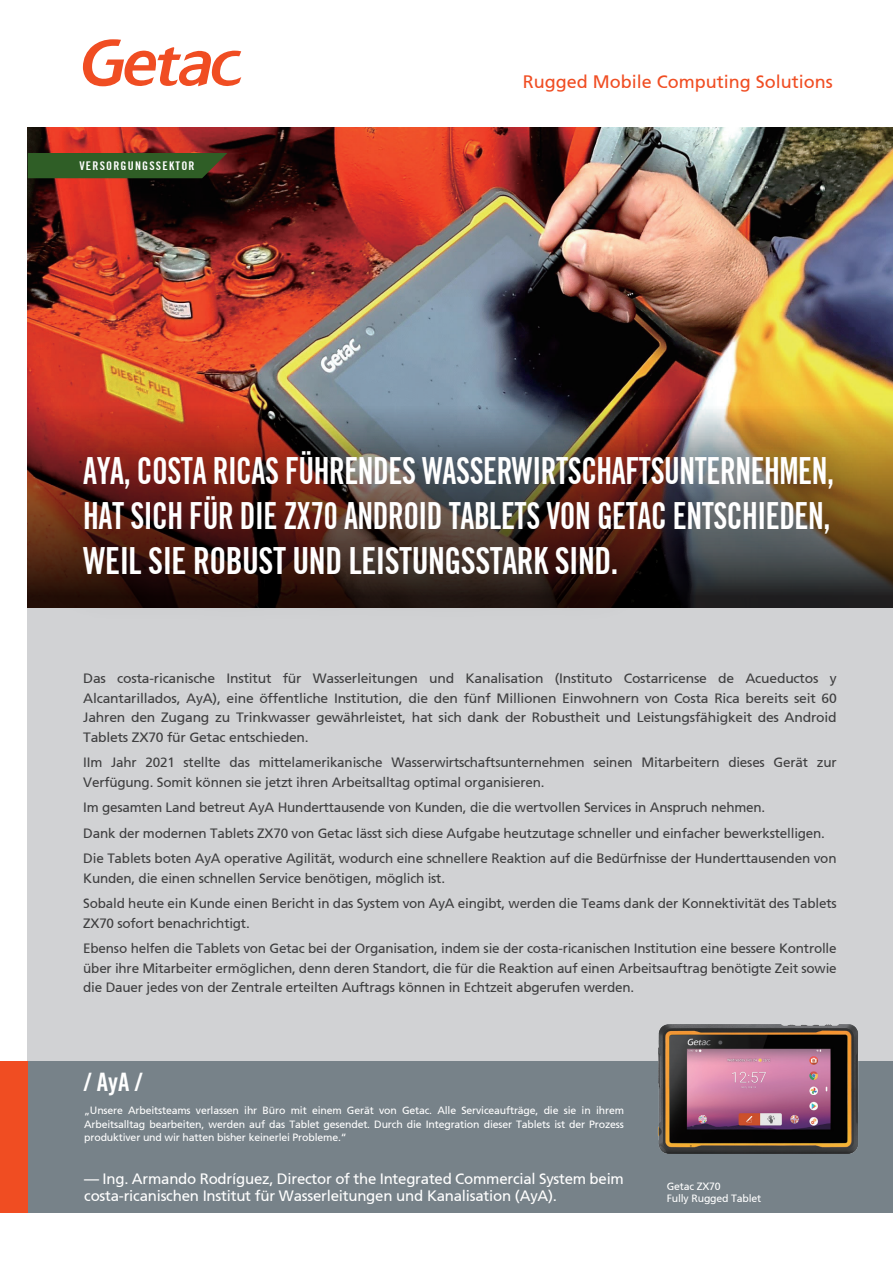
<style>
.page{position:relative;width:893px;height:1263px;background:#fff}
.page>*{position:absolute;margin:0;border:0;box-sizing:border-box;transform-origin:0 0}
.t1{font:700 condensed 37.5px/45px "Trade Gothic No.20";letter-spacing:-.015em;color:#fff;text-align:justify;scale:.84 1}
.t2{font:700 condensed 25.5px "Trade Gothic No.20";color:#fff}
.t3{font:18px "Frutiger 55 Roman";color:#f04d22}
.t4{font:15px/16.5px "Frutiger 55 Roman";letter-spacing:-.015em;color:#fff}
.t5{font:13.5px/19.5px "Frutiger 55 Roman";letter-spacing:-.015em;color:#3e3e3f}
.t6{font:700 condensed 12px "Trade Gothic No.20";letter-spacing:.1em;color:#fff}
.t7{font:10.5px/13.5px "Frutiger 55 Roman";letter-spacing:-.015em;color:#fff}
</style>
<div class="page">
<div style="left:28px;top:606px;width:865px;height:455px;background:#d1d2d4"></div>
<div style="left:28px;top:1061px;width:865px;height:151px;background:#778289"></div>
<div style="left:0;top:1061px;width:28px;height:151px;background:#f04d22"></div>
<svg style="left:83px;top:39px;width:158px;height:48px"></svg>
<img style="left:28px;top:127px;width:865px;height:195px">
<img style="left:28px;top:322px;width:865px;height:65px">
<img style="left:27px;top:387px;width:866px;height:260px">
<img style="left:658px;top:1024px;width:201px;height:130px">
<div style="left:28px;top:153px;width:199px;height:25px;background:#2f5e26"></div>
<p class="t6" style="left:79px;top:158px;width:117px">VERSORGUNGSSEKTOR</p>
<h3 class="t3" style="left:523px;top:71px;width:312px">Rugged Mobile Computing Solutions</h3>
<h1 class="t1" style="left:83px;top:447px;width:895px">AYA, COSTA RICAS FÜHRENDES WASSERWIRTSCHAFTSUNTERNEHMEN, HAT SICH FÜR DIE ZX70 ANDROID TABLETS VON GETAC ENTSCHIEDEN, WEIL SIE ROBUST UND LEISTUNGSSTARK SIND.</h1>
<p class="t5" style="left:83px;top:669px;width:755px;text-align:justify">Das costa-ricanische Institut für Wasserleitungen und Kanalisation (Instituto Costarricense de Acueductos y Alcantarillados, AyA), eine öffentliche Institution, die den fünf Millionen Einwohnern von Costa Rica bereits seit 60<br>Jahren den Zugang zu Trinkwasser gewährleistet, hat sich dank der Robustheit und Leistungsfähigkeit des Android Tablets ZX70 für Getac entschieden.</p>
<p class="t5" style="left:83px;top:753px;width:755px">IIm Jahr 2021 stellte das mittelamerikanische Wasserwirtschaftsunternehmen seinen Mitarbeitern dieses Gerät zur<br>Verfügung. Somit können sie jetzt ihren Arbeitsalltag optimal organisieren.</p>
<p class="t5" style="left:83px;top:795px;width:755px;line-height:25.5px">Im gesamten Land betreut AyA Hunderttausende von Kunden, die die wertvollen Services in Anspruch nehmen.<br>Dank der modernen Tablets ZX70 von Getac lässt sich diese Aufgabe heutzutage schneller und einfacher bewerkstelligen.<br>Die Tablets boten AyA operative Agilität, wodurch eine schnellere Reaktion auf die Bedürfnisse der Hunderttausenden von</p>
<p class="t5" style="left:83px;top:865px;width:755px;line-height:25.5px">Kunden, die einen schnellen Service benötigen, möglich ist.<br>Sobald heute ein Kunde einen Bericht in das System von AyA eingibt, werden die Teams dank der Konnektivität des Tablets</p>
<p class="t5" style="left:83px;top:910px;width:755px;line-height:25.5px">ZX70 sofort benachrichtigt.<br>Ebenso helfen die Tablets von Getac bei der Organisation, indem sie der costa-ricanischen Institution eine bessere Kontrolle</p>
<p class="t5" style="left:83px;top:958px;width:755px">über ihre Mitarbeiter ermöglichen, denn deren Standort, die für die Reaktion auf einen Arbeitsauftrag benötigte Zeit sowie die Dauer jedes von der Zentrale erteilten Auftrags können in Echtzeit abgerufen werden.</p>
<h2 class="t2" style="left:84px;top:1066px;width:60px">/ AyA /</h2>
<p class="t7" style="left:84px;top:1104px;width:541px;text-align:justify">„Unsere Arbeitsteams verlassen ihr Büro mit einem Gerät von Getac. Alle Serviceaufträge, die sie in ihrem Arbeitsalltag bearbeiten, werden auf das Tablet gesendet. Durch die Integration dieser Tablets ist der Prozess produktiver und wir hatten bisher keinerlei Probleme.“</p>
<p class="t4" style="left:84px;top:1171px;width:541px">— Ing. Armando Rodríguez, Director of the Integrated Commercial System beim costa-ricanischen Institut für Wasserleitungen und Kanalisation (AyA).</p>
<p class="t7" style="left:667px;top:1180px;width:96px;line-height:12px">Getac ZX70<br>Fully Rugged Tablet</p>
</div>
